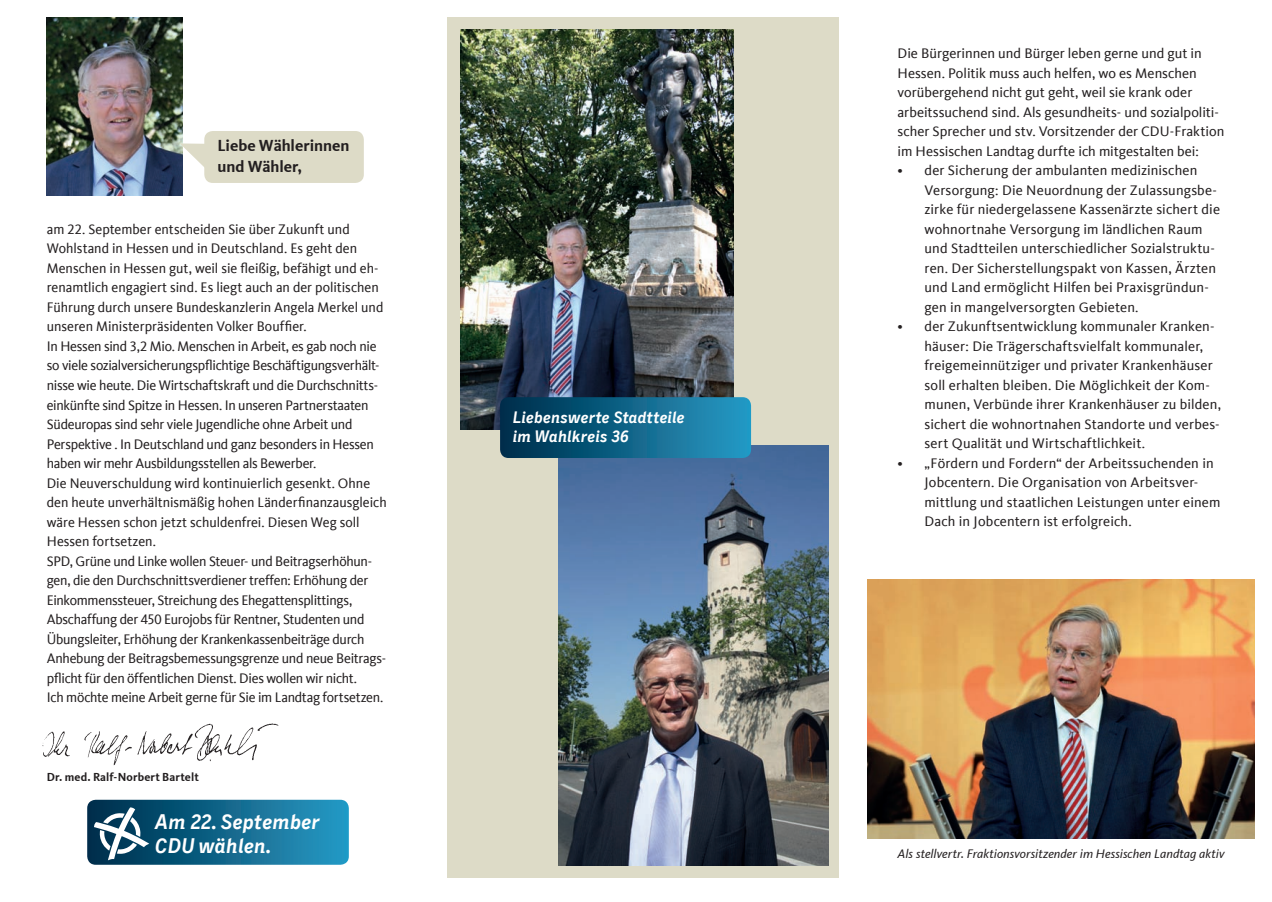
<style>
.page{position:relative;width:1272px;height:902px;background:#fff}
.page>*{position:absolute;margin:0;border:0;box-sizing:border-box;transform-origin:0 0}
.t1{font:italic 700 21px/24px "CDU Skopex";color:#fff}
.t2{font:italic 700 16.5px/19.5px "CDU Skopex";letter-spacing:-.005em;color:#fff}
.t3{font:700 16.5px/21px "CDU Kievit Tab";letter-spacing:-.005em;color:#231f20}
.t4{font:14.25px/19.5px "CDU Kievit Tab";color:#231f20}
.t5{font:italic 12.75px "CDU Kievit Tab";color:#231f20}
.t6{font:700 12px "CDU Kievit Tab";letter-spacing:.01em;color:#231f20}
</style>
<div class="page">
<div style="left:446px;top:18px;width:392px;height:859px;background:#dddbc7"></div>
<img style="left:867px;top:579px;width:387px;height:259px">
<img style="left:47px;top:17px;width:136px;height:179px">
<img style="left:460px;top:30px;width:273px;height:399px">
<img style="left:558px;top:445px;width:270px;height:420px">
<img style="left:42px;top:723px;width:237px;height:43px">
<svg style="left:180px;top:143px;width:24px;height:29px"></svg>
<div style="left:204px;top:131px;width:160px;height:52px;background:#dddbc7;border-radius:9px"></div>
<svg style="left:500px;top:397px;width:251px;height:61px;background:#106387"></svg>
<svg style="left:87px;top:799px;width:262px;height:65px;background:#217092"></svg>
<p class="t3" style="left:217px;top:135px;width:133px">Liebe Wählerinnen und Wähler,</p>
<p class="t4" style="left:47px;top:219px;width:341px">am 22. September entscheiden Sie über Zukunft und Wohlstand in Hessen und in Deutschland. Es geht den Menschen in Hessen gut, weil sie fleißig, befähigt und eh&shy;renamtlich engagiert sind. Es liegt auch an der politischen Führung durch unsere Bundeskanzlerin Angela Merkel und unseren Ministerpräsidenten Volker Bouffier.<br>In Hessen sind 3,2 Mio. Menschen in Arbeit, es gab noch nie so viele sozialversicherungspflichtige Beschäftigungsverhält&shy;nisse wie heute. Die Wirtschaftskraft und die Durchschnitts&shy;einkünfte sind Spitze in Hessen. In unseren Partnerstaaten Südeuropas sind sehr viele Jugendliche ohne Arbeit und Perspektive . In Deutschland und ganz besonders in Hessen haben wir mehr Ausbildungsstellen als Bewerber.<br>Die Neuverschuldung wird kontinuierlich gesenkt. Ohne den heute unverhältnismäßig hohen Länderfinanzausgleich wäre Hessen schon jetzt schuldenfrei. Diesen Weg soll Hessen fortsetzen.<br>SPD, Grüne und Linke wollen Steuer- und Beitragserhöhun&shy;gen, die den Durchschnittsverdiener treffen: Erhöhung der Einkommenssteuer, Streichung des Ehegattensplittings, Abschaffung der 450 Eurojobs für Rentner, Studenten und Übungsleiter, Erhöhung der Krankenkassenbeiträge durch Anhebung der Beitragsbemessungsgrenze und neue Beitrags&shy;pflicht für den öffentlichen Dienst. Dies wollen wir nicht.<br>Ich möchte meine Arbeit gerne für Sie im Landtag fortsetzen.</p>
<p class="t6" style="left:47px;top:769px;width:154px">Dr. med. Ralf-Norbert Bartelt</p>
<h1 class="t1" style="left:155px;top:809px;width:166px">Am 22. September<br>CDU wählen.</h1>
<p class="t2" style="left:513px;top:407px;width:173px">Liebenswerte Stadtteile im Wahlkreis 36</p>
<p class="t4" style="left:897px;top:44px;width:328px">Die Bürgerinnen und Bürger leben gerne und gut in Hessen. Politik muss auch helfen, wo es Menschen vorübergehend nicht gut geht, weil sie krank oder arbeitssuchend sind. Als gesundheits- und sozialpoliti&shy;scher Sprecher und stv. Vorsitzender der CDU-Fraktion im Hessischen Landtag durfte ich mitgestalten bei:</p>
<p class="t4" style="left:924px;top:161px;width:297px;text-indent:-27px">• der Sicherung der ambulanten medizinischen Versorgung: Die Neuordnung der Zulassungsbe&shy;zirke für niedergelassene Kassenärzte sichert die wohnortnahe Versorgung im ländlichen Raum und Stadtteilen unterschiedlicher Sozialstruktu&shy;ren. Der Sicherstellungspakt von Kassen, Ärzten und Land ermöglicht Hilfen bei Praxisgründun&shy;gen in mangelversorgten Gebieten.</p>
<p class="t4" style="left:924px;top:317px;width:298px;text-indent:-27px">• der Zukunftsentwicklung kommunaler Kranken&shy;häuser: Die Trägerschaftsvielfalt kommunaler, freigemeinnütziger und privater Krankenhäuser soll erhalten bleiben. Die Möglichkeit der Kom&shy;munen, Verbünde ihrer Krankenhäuser zu bilden, sichert die wohnortnahen Standorte und verbes&shy;sert Qualität und Wirtschaftlichkeit.</p>
<p class="t4" style="left:924px;top:453px;width:297px;text-indent:-27px">• „Fördern und Fordern“ der Arbeitssuchenden in Jobcentern. Die Organisation von Arbeitsver&shy;mittlung und staatlichen Leistungen unter einem Dach in Jobcentern ist erfolgreich.</p>
<p class="t5" style="left:897px;top:846px;width:328px">Als stellvertr. Fraktionsvorsitzender im Hessischen Landtag aktiv</p>
</div>
